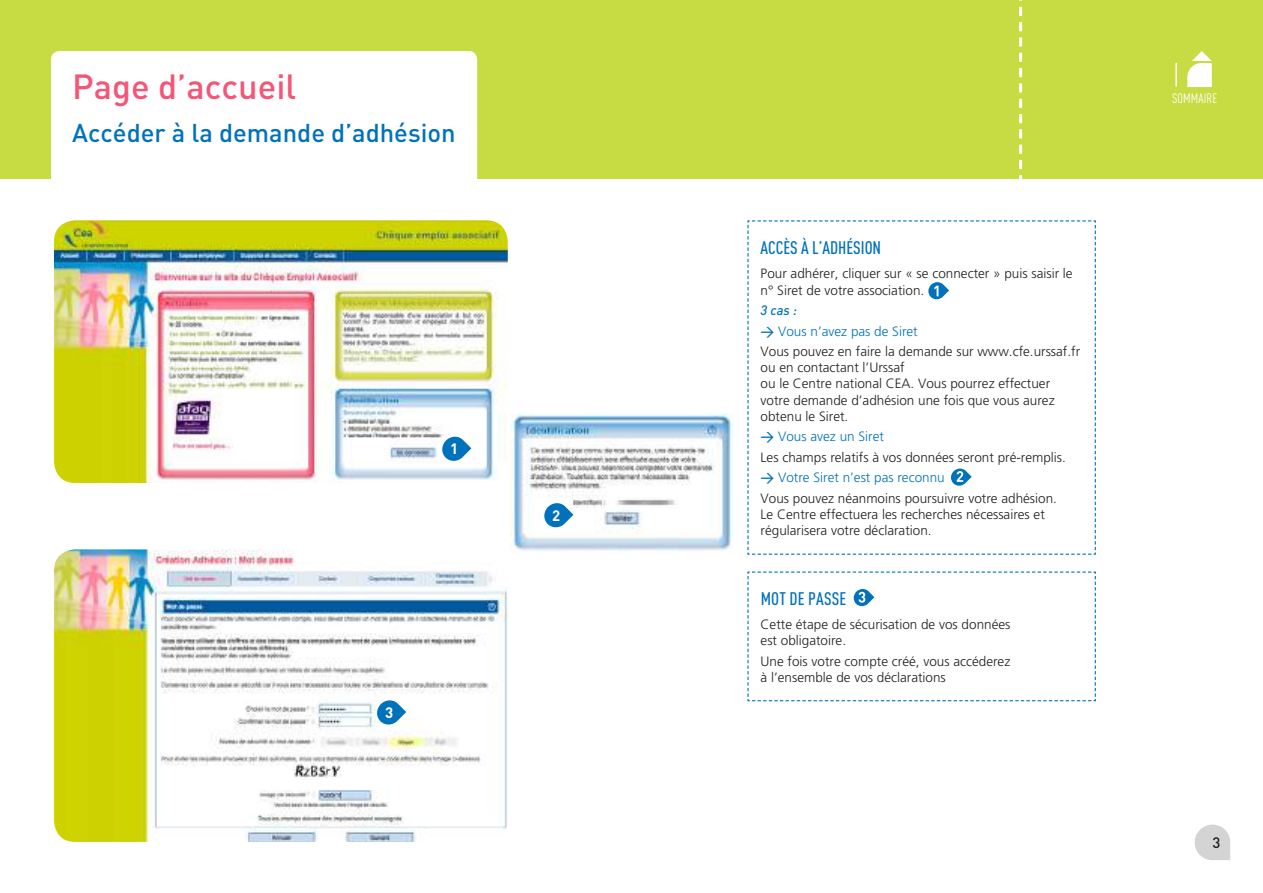
<style>
.page{position:relative;width:1263px;height:893px;background:#fff}
.page>*{position:absolute;margin:0;border:0;box-sizing:border-box;transform-origin:0 0}
.t1{font:500 34.5px "DINOT";color:#f45677}
.t2{font:500 25.5px "DINOT";color:#0072bc}
.t3{font:500 condensed 18px "DINOT";color:#0072bc}
.t4{font:700 15px "DINOT";color:#fff}
.t5{font:500 15px "DINOT";color:#241f1f}
.t6{font:300 13.5px/16.2px "Frutiger LT Std";color:#241f1f}
.t7{font:condensed 13.5px "DINOT";letter-spacing:.01em;color:#fff}
.t8{font:italic 500 13.5px "DINOT";color:#0072bc}
.s1{font-family:"DINOT";font-weight:500;color:#0072bc}
.s2{color:#0072bc}
</style>
<div class="page">
<div style="left:0;top:0;width:1263px;height:179px;background:#c7db42"></div>
<svg style="left:1195px;top:825px;width:35px;height:35px"></svg>
<hr style="left:1175px;top:63px;width:2px;height:24px;background:#fff">
<svg style="left:1187px;top:51px;width:25px;height:36px"></svg>
<div style="left:51px;top:51px;width:426px;height:159px;background:#fff;border-radius:9px"></div>
<svg style="left:1019px;top:0;width:3px;height:179px"></svg>
<img style="left:54px;top:549px;width:454px;height:293px">
<img style="left:511px;top:413px;width:221px;height:138px">
<img style="left:54px;top:220px;width:454px;height:263px">
<svg style="left:442px;top:437px;width:29px;height:24px"></svg>
<svg style="left:544px;top:503px;width:29px;height:24px"></svg>
<svg style="left:377px;top:700px;width:29px;height:25px"></svg>
<svg style="left:747px;top:220px;width:349px;height:335px"></svg>
<svg style="left:747px;top:571px;width:349px;height:130px"></svg>
<h1 class="t1" style="left:72px;top:64px;width:225px">Page d’accueil</h1>
<h2 class="t2" style="left:72px;top:116px;width:385px">Accéder à la demande d’adhésion</h2>
<p class="t4" style="left:450px;top:439px;width:10px">1</p>
<p class="t4" style="left:385px;top:703px;width:10px">3</p>
<p class="t4" style="left:552px;top:505px;width:10px">2</p>
<h3 class="t3" style="left:761px;top:237px;width:122px">ACCÈS À L’ADHÉSION</h3>
<p class="t6" style="left:761px;top:266px;width:314px">Pour adhérer, cliquer sur « se connecter » puis saisir le n° Siret de votre association.</p>
<p class="t8" style="left:761px;top:302px;width:38px">3 cas :</p>
<p class="t6" style="left:761px;top:321px;width:321px;line-height:20.4px"><span class="s1">→</span> <span class="s2">Vous n’avez pas de Siret<br></span>Vous pouvez en faire la demande sur www.cfe.urssaf.fr</p>
<p class="t6" style="left:761px;top:360px;width:296px">ou en contactant l’Urssaf<br>ou le Centre national CEA. Vous pourrez effectuer votre demande d’adhésion une fois que vous aurez obtenu le Siret.</p>
<p class="t6" style="left:761px;top:427px;width:307px;line-height:20.4px"><span class="s1">→</span> <span class="s2">Vous avez un Siret<br></span>Les champs relatifs à vos données seront pré-remplis.</p>
<p class="t6" style="left:761px;top:468px;width:298px;line-height:20.4px"><span class="s1">→</span> <span class="s2">Votre Siret n’est pas reconnu<br></span>Vous pouvez néanmoins poursuivre votre adhésion.</p>
<p class="t6" style="left:761px;top:506px;width:286px">Le Centre effectuera les recherches nécessaires et régularisera votre déclaration.</p>
<h3 class="t3" style="left:761px;top:587px;width:87px">MOT DE PASSE</h3>
<p class="t6" style="left:761px;top:617px;width:251px">Cette étape de sécurisation de vos données est obligatoire.</p>
<p class="t6" style="left:761px;top:653px;width:251px">Une fois votre compte créé, vous accéderez à l’ensemble de vos déclarations</p>
<p class="t7" style="left:1172px;top:90px;width:47px">SOMMAIRE</p>
<p class="t5" style="left:1212px;top:833px;width:9px">3</p>
</div>
